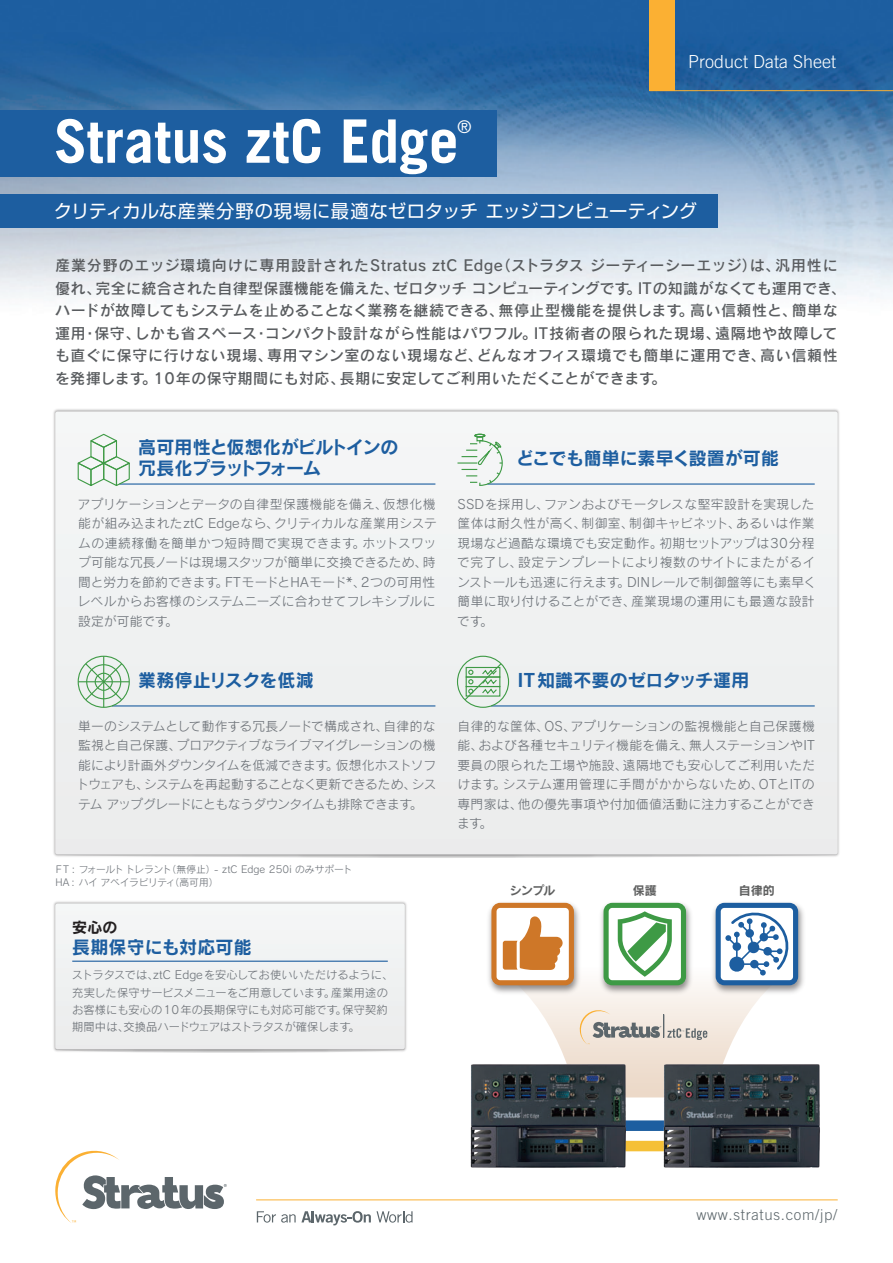
<style>
.page{position:relative;width:893px;height:1263px;background:#fff}
.page>*{position:absolute;margin:0;border:0;box-sizing:border-box;transform-origin:0 0}
.t1{font:700 60px "Trade Gothic LT Std";letter-spacing:.005em;color:#fff}
.t2{font:18.3px "Shin Go Pr 6 N";letter-spacing:-.01em;color:#fff}
.t3{font:18px "Rodin Pro B";color:#1d5ea0}
.t4{font:18px/21px "Rodin Pro B";letter-spacing:-.05em;color:#1d5ea0}
.t5{font:300 18px "Trade Gothic LT Std";color:#fff}
.t6{font:17.55px "Trade Gothic LT Std";color:#fff}
.t7{font:15px/22.5px "Rodin Pro DB";letter-spacing:.03em;color:#595c5f}
.t8{font:300 15px "Trade Gothic LT Std";letter-spacing:.045em;color:#5c666b}
.t9{font:15px "Rodin Pro B";color:#231f20}
.t10{font:12.75px/19.5px "Rodin Pro M";letter-spacing:.015em;color:#6f747a;text-align:justify}
.t11{font:12px "Rodin Pro B";letter-spacing:-.03em;color:#5f6060}
.t12{font:11.25px/17.2px "Rodin Pro M";letter-spacing:.005em;color:#6f747a}
.t13{font:9.75px/13.5px "Rodin Pro M";color:#6f747a}
</style>
<div class="page">
<img style="left:0;top:0;width:893px;height:299px">
<div style="left:649px;top:0;width:26px;height:90px;background:#fbb033"></div>
<hr style="left:649px;top:90px;width:244px;height:1px;background:#fbb033">
<div style="left:55px;top:411px;width:783px;height:443px;background:#eff1f1"></div>
<img style="left:53px;top:901px;width:354px;height:152px">
<div style="left:55px;top:903px;width:350px;height:146px;background:#eff1f1"></div>
<svg style="left:257px;top:1211px;width:156px;height:14px"></svg>
<hr style="left:256px;top:1199px;width:582px;height:1px;background:#fbb033">
<svg style="left:55px;top:1150px;width:172px;height:73px"></svg>
<div style="left:0;top:110px;width:497px;height:67px;background:#1d5ea0"></div>
<div style="left:0;top:194px;width:718px;height:34px;background:#1d5ea0"></div>
<div style="left:620px;top:1141px;width:49px;height:10px;background:#f5c037"></div>
<div style="left:620px;top:1120px;width:49px;height:11px;background:#1d5ea0"></div>
<hr style="left:119px;top:483px;width:316px;height:2px;background:#1d5ea0">
<svg style="left:76px;top:433px;width:55px;height:54px"></svg>
<hr style="left:112px;top:705px;width:323px;height:1px;background:#1d5ea0">
<hr style="left:103px;top:656px;width:1px;height:51px;background:#3e9a45">
<hr style="left:78px;top:681px;width:51px;height:1px;background:#3e9a45">
<svg style="left:84px;top:662px;width:39px;height:39px"></svg>
<div style="left:78px;top:656px;width:52px;height:52px;border:1px solid #3e9a45;border-radius:50%"></div>
<div style="left:86px;top:664px;width:35px;height:35px;border:1px solid #3e9a45;border-radius:50%"></div>
<div style="left:95px;top:673px;width:18px;height:18px;border:1px solid #3e9a45;border-radius:50%"></div>
<hr style="left:72px;top:961px;width:316px;height:1px;background:#1d5ea0">
<hr style="left:487px;top:483px;width:328px;height:2px;background:#1d5ea0">
<hr style="left:491px;top:705px;width:324px;height:1px;background:#1d5ea0">
<div style="left:457px;top:656px;width:52px;height:52px;border:1px solid #3e9a45;border-radius:50%"></div>
<svg style="left:463px;top:662px;width:40px;height:39px;background:#bed8c1"></svg>
<hr style="left:457px;top:462px;width:20px;height:2px;background:#3e9a45">
<svg style="left:462px;top:434px;width:41px;height:52px"></svg>
<img style="left:610px;top:902px;width:69px;height:1px">
<img style="left:488px;top:902px;width:79px;height:85px">
<img style="left:722px;top:902px;width:82px;height:89px">
<svg style="left:491px;top:903px;width:307px;height:194px"></svg>
<img style="left:470px;top:1060px;width:159px;height:108px">
<img style="left:661px;top:1060px;width:159px;height:108px">
<h3 class="t5" style="left:688px;top:51px;width:150px">Product Data Sheet</h3>
<h1 class="t1" style="left:54px;top:104px;width:406px">Stratus ztC Edge</h1>
<h3 class="t6" style="left:458px;top:116px;width:15px">®</h3>
<h2 class="t2" style="left:54px;top:196px;width:645px">クリティカルな産業分野の現場に最適なゼロタッチ エッジコンピューティング</h2>
<p class="t7" style="left:55px;top:254px;width:792px">産業分野のエッジ環境向けに専用設計されたStratus ztC Edge（ストラタス ジーティーシーエッジ）は、汎用性に優れ、完全に統合された自律型保護機能を備えた、ゼロタッチ コンピューティングです。ITの知識がなくても運用でき、ハードが故障してもシステムを止めることなく業務を継続できる、無停止型機能を提供します。高い信頼性と、簡単な運用・保守、しかも省スペース・コンパクト設計ながら性能はパワフル。IT技術者の限られた現場、遠隔地や故障しても直ぐに保守に行けない現場、専用マシン室のない現場など、どんなオフィス環境でも簡単に運用でき、高い信頼性を発揮します。10年の保守期間にも対応、長期に安定してご利用いただくことができます。</p>
<h3 class="t4" style="left:138px;top:435px;width:262px">高可用性と仮想化がビルトインの冗長化プラットフォーム</h3>
<p class="t10" style="left:77px;top:494px;width:361px">アプリケーションとデータの自律型保護機能を備え、仮想化機能が組み込まれたztC Edgeなら、クリティカルな産業用システムの連続稼働を簡単かつ短時間で実現できます。ホットスワップ可能な冗長ノードは現場スタッフが簡単に交換できるため、時間と労力を節約できます。FTモードとHAモード*、2つの可用性レベルからお客様のシステムニーズに合わせてフレキシブルに設定が可能です。</p>
<h3 class="t3" style="left:138px;top:668px;width:177px">業務停止リスクを低減</h3>
<p class="t10" style="left:76px;top:716px;width:362px">単一のシステムとして動作する冗長ノードで構成され、自律的な監視と自己保護、プロアクティブなライブマイグレーションの機能により計画外ダウンタイムを低減できます。仮想化ホストソフトウェアも、システムを再起動することなく更新できるため、システム アップグレードにともなうダウンタイムも排除できます。</p>
<p class="t13" style="left:56px;top:862px;width:298px">F T : フォールト トレラント（無停止）- ztC Edge 250i のみサポート<br>HA : ハイ アベイラビリティ（高可用）</p>
<p class="t9" style="left:72px;top:917px;width:47px">安心の</p>
<h3 class="t3" style="left:72px;top:935px;width:181px">長期保守にも対応可能</h3>
<p class="t12" style="left:72px;top:966px;width:323px">ストラタスでは、ztC Edgeを安心してお使いいただけるように、充実した保守サービスメニューをご用意しています。産業用途のお客様にも安心の10年の長期保守にも対応可能です。保守契約期間中は、交換品ハードウェアはストラタスが確保します。</p>
<h3 class="t3" style="left:516px;top:446px;width:264px">どこでも簡単に素早く設置が可能</h3>
<p class="t10" style="left:457px;top:494px;width:361px;text-align:left">SSDを採用し、ファンおよびモータレスな堅牢設計を実現した筐体は耐久性が高く、制御室、制御キャビネット、あるいは作業現場など過酷な環境でも安定動作。初期セットアップは30分程で完了し、設定テンプレートにより複数のサイトにまたがるインストールも迅速に行えます。DINレールで制御盤等にも素早く簡単に取り付けることができ、産業現場の運用にも最適な設計です。</p>
<h3 class="t3" style="left:517px;top:668px;width:233px">IT知識不要のゼロタッチ運用</h3>
<p class="t10" style="left:457px;top:716px;width:360px">自律的な筐体、OS、アプリケーションの監視機能と自己保護機能、および各種セキュリティ機能を備え、無人ステーションやIT要員の限られた工場や施設、遠隔地でも安心してご利用いただけます。システム運用管理に手間がかからないため、OTとITの専門家は、他の優先事項や付加価値活動に注力することができます。</p>
<p class="t11" style="left:510px;top:882px;width:47px">シンプル</p>
<p class="t11" style="left:633px;top:882px;width:25px">保護</p>
<p class="t11" style="left:739px;top:882px;width:37px">自律的</p>
<p class="t8" style="left:696px;top:1205px;width:142px">www.stratus.com/jp/</p>
</div>
